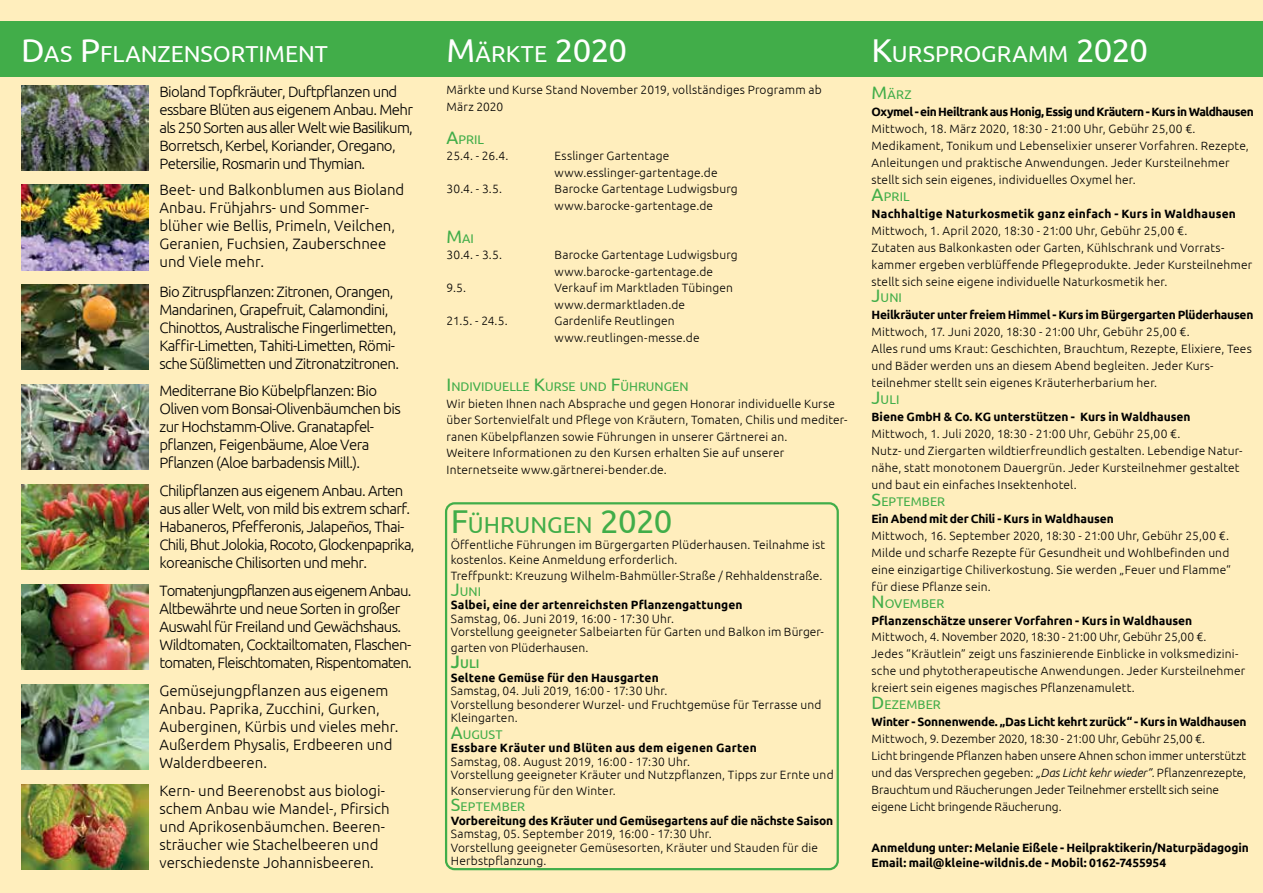
<style>
.page{position:relative;width:1263px;height:893px;background:#ffeebd}
.page>*{position:absolute;margin:0;border:0;box-sizing:border-box;transform-origin:0 0}
.t1{font:33px "Ubuntu";color:#fff}
.t2{font:23.1px "Ubuntu";letter-spacing:.005em;color:#fff}
.t3{font:23.1px "Ubuntu";color:#41ad49}
.t4{font:300 15px/18px "Ubuntu";letter-spacing:-.04em;color:#000}
.t5{font:300 15px/18px "Ubuntu";color:#000}
.t6{font:12.6px "Ubuntu";color:#41ad49}
.t7{font:500 12.6px "Ubuntu";color:#41ad49}
.t8{font:300 12px/17px "Ubuntu";letter-spacing:.015em;color:#000}
.t9{font:700 12px/15px "Ubuntu";letter-spacing:-.005em;color:#000}
.t10{font:300 12px/17px "Ubuntu";letter-spacing:-.005em;color:#000}
.t11{font:700 12px "Ubuntu";letter-spacing:.02em;color:#000}
.t12{font:700 12px "Ubuntu";letter-spacing:-.04em;color:#000}
.s1{font-size:33px}
.s2{font-size:23.1px}
.s3{font-size:18px}
.s4{font-style:italic}
</style>
<div class="page">
<div style="left:445px;top:502px;width:394px;height:368px;border:2px solid #41ad49;border-radius:9px"></div>
<div style="left:0;top:21px;width:1263px;height:56px;background:#41ad49"></div>
<img style="left:21px;top:85px;width:128px;height:85px">
<img style="left:21px;top:185px;width:128px;height:85px">
<img style="left:21px;top:285px;width:128px;height:85px">
<img style="left:21px;top:385px;width:128px;height:85px">
<img style="left:21px;top:485px;width:128px;height:85px">
<img style="left:21px;top:585px;width:128px;height:85px">
<img style="left:21px;top:685px;width:128px;height:85px">
<img style="left:21px;top:784px;width:128px;height:86px">
<h2 class="t2" style="left:21px;top:40px;width:308px"><span class="s1">D</span>AS <span class="s1">P</span>FLANZENSORTIMENT</h2>
<p class="t4" style="left:159px;top:82px;width:255px">Bioland Topfkräuter, Duftpflanzen und essbare Blüten aus eigenem Anbau. Mehr als 250 Sorten aus aller Welt wie Basilikum, Borretsch, Kerbel, Koriander, Oregano, Petersilie, Rosmarin und Thymian.</p>
<p class="t5" style="left:159px;top:180px;width:246px">Beet- und Balkonblumen aus Bioland<br>Anbau. Frühjahrs- und Sommer&shy;blüher wie Bellis, Primeln, Veilchen,<br>Geranien, Fuchsien, Zauberschnee und Viele mehr.</p>
<p class="t4" style="left:159px;top:283px;width:241px">Bio Zitruspflanzen: Zitronen, Orangen, Mandarinen, Grapefruit, Calamondini, Chinottos, Australische Fingerlimetten, Kaffir-Limetten, Tahiti-Limetten, Römi&shy;sche Süßlimetten und Zitronatzitronen.</p>
<p class="t4" style="left:159px;top:382px;width:243px">Mediterrane Bio Kübelpflanzen: Bio Oliven vom Bonsai-Olivenbäumchen bis zur Hochstamm-Olive. Granatapfel&shy;pflanzen, Feigenbäume, Aloe Vera Pflanzen (Aloe barbadensis Mill.).</p>
<p class="t4" style="left:159px;top:482px;width:257px">Chilipflanzen aus eigenem Anbau. Arten aus aller Welt, von mild bis extrem scharf.<br>Habaneros, Pfefferonis, Jalapeños, Thai-Chili, Bhut Jolokia, Rocoto, Glockenpaprika, koreanische Chilisorten und mehr.</p>
<p class="t4" style="left:159px;top:582px;width:254px">Tomatenjungpflanzen aus eigenem Anbau.<br>Altbewährte und neue Sorten in großer Auswahl für Freiland und Gewächshaus.<br>Wildtomaten, Cocktailtomaten, Flaschen&shy;tomaten, Fleischtomaten, Rispentomaten.</p>
<p class="t5" style="left:159px;top:681px;width:240px">Gemüsejungpflanzen aus eigenem<br>Anbau. Paprika, Zucchini, Gurken,<br>Auberginen, Kürbis und vieles mehr.<br>Außerdem Physalis, Erdbeeren und<br>Walderdbeeren.</p>
<p class="t5" style="left:159px;top:781px;width:232px">Kern- und Beerenobst aus biologi&shy;schem Anbau wie Mandel-, Pfirsich und Aprikosenbäumchen. Beeren&shy;sträucher wie Stachelbeeren und verschiedenste Johannisbeeren.</p>
<h1 class="t1" style="left:446px;top:30px;width:182px">M<span class="s2">ÄRKTE</span> 2020</h1>
<h2 class="t2" style="left:871px;top:40px;width:278px"><span class="s1">K</span>URSPROGRAMM <span class="s1">2020</span></h2>
<p class="t8" style="left:446px;top:82px;width:377px;line-height:16.5px">Märkte und Kurse Stand November 2019, vollständiges Programm ab<br>März 2020</p>
<p class="t6" style="left:446px;top:132px;width:38px"><span class="s3">A</span>PRIL</p>
<p class="t8" style="left:446px;top:147px;width:63px">25.4. - 26.4.</p>
<p class="t8" style="left:554px;top:148px;width:165px;line-height:16.5px">Esslinger Gartentage www.esslinger-gartentage.de</p>
<p class="t8" style="left:446px;top:180px;width:57px">30.4. - 3.5.</p>
<p class="t8" style="left:554px;top:181px;width:185px;line-height:16.5px">Barocke Gartentage Ludwigsburg www.barocke-gartentage.de</p>
<p class="t6" style="left:446px;top:231px;width:29px"><span class="s3">M</span>AI</p>
<p class="t8" style="left:446px;top:246px;width:57px">30.4. - 3.5.</p>
<p class="t8" style="left:554px;top:247px;width:185px;line-height:16.5px">Barocke Gartentage Ludwigsburg www.barocke-gartentage.de</p>
<p class="t8" style="left:446px;top:279px;width:21px">9.5.</p>
<p class="t8" style="left:554px;top:280px;width:180px;line-height:16.5px">Verkauf im Marktladen Tübingen www.dermarktladen.de</p>
<p class="t8" style="left:446px;top:312px;width:63px">21.5. - 24.5.</p>
<p class="t8" style="left:554px;top:313px;width:147px;line-height:16.5px">Gardenlife Reutlingen www.reutlingen-messe.de</p>
<p class="t6" style="left:446px;top:379px;width:244px"><span class="s3">I</span> NDIVIDUELLE <span class="s3">K</span>URSE UND <span class="s3">F</span>ÜHRUNGEN</p>
<p class="t8" style="left:446px;top:395px;width:402px;line-height:16.5px">Wir bieten Ihnen nach Absprache und gegen Honorar individuelle Kurse über Sortenvielfalt und Pflege von Kräutern, Tomaten, Chilis und mediter&shy;ranen Kübelpflanzen sowie Führungen in unserer Gärtnerei an.<br>Weitere Informationen zu den Kursen erhalten Sie auf unserer Internetseite www.gärtnerei-bender.de.</p>
<p class="t6" style="left:871px;top:87px;width:42px"><span class="s3">M</span>ÄRZ</p>
<p class="t12" style="left:871px;top:104px;width:384px">Oxymel - ein Heiltrank aus Honig, Essig und Kräutern - Kurs in Waldhausen</p>
<p class="t8" style="left:871px;top:120px;width:379px">Mittwoch, 18. März 2020, 18:30 - 21:00 Uhr, Gebühr 25,00 €.<br>Medikament, Tonikum und Lebenselixier unserer Vorfahren. Rezepte, Anleitungen und praktische Anwendungen. Jeder Kursteilnehmer stellt sich sein eigenes, individuelles Oxymel her.</p>
<p class="t6" style="left:871px;top:189px;width:38px"><span class="s3">A</span>PRIL</p>
<p class="t11" style="left:871px;top:206px;width:366px">Nachhaltige Naturkosmetik ganz einfach - Kurs in Waldhausen</p>
<p class="t8" style="left:871px;top:222px;width:382px">Mittwoch, 1. April 2020, 18:30 - 21:00 Uhr, Gebühr 25,00 €.<br>Zutaten aus Balkonkasten oder Garten, Kühlschrank und Vorrats&shy;kammer ergeben verblüffende Pflegeprodukte. Jeder Kursteilnehmer stellt sich seine eigene individuelle Naturkosmetik her.</p>
<p class="t6" style="left:871px;top:290px;width:32px"><span class="s3">J</span>UNI</p>
<p class="t9" style="left:871px;top:307px;width:383px">Heilkräuter unter freiem Himmel - Kurs im Bürgergarten Plüderhausen</p>
<p class="t8" style="left:871px;top:323px;width:382px">Mittwoch, 17. Juni 2020, 18:30 - 21:00 Uhr, Gebühr 25,00 €.<br>Alles rund ums Kraut: Geschichten, Brauchtum, Rezepte, Elixiere, Tees und Bäder werden uns an diesem Abend begleiten. Jeder Kurs&shy;teilnehmer stellt sein eigenes Kräuterherbarium her.</p>
<p class="t6" style="left:871px;top:392px;width:29px"><span class="s3">J</span>ULI</p>
<p class="t9" style="left:871px;top:409px;width:321px">Biene GmbH &amp; Co. KG unterstützen - Kurs in Waldhausen</p>
<p class="t8" style="left:871px;top:425px;width:372px">Mittwoch, 1. Juli 2020, 18:30 - 21:00 Uhr, Gebühr 25,00 €.<br>Nutz- und Ziergarten wildtierfreundlich gestalten. Lebendige Natur&shy;nähe, statt monotonem Dauergrün. Jeder Kursteilnehmer gestaltet und baut ein einfaches Insektenhotel.</p>
<p class="t6" style="left:871px;top:494px;width:75px"><span class="s3">S</span>EPTEMBER</p>
<p class="t9" style="left:871px;top:511px;width:244px">Ein Abend mit der Chili - Kurs in Waldhausen</p>
<p class="t8" style="left:871px;top:527px;width:361px">Mittwoch, 16. September 2020, 18:30 - 21:00 Uhr, Gebühr 25,00 €.<br>Milde und scharfe Rezepte für Gesundheit und Wohlbefinden und eine einzigartige Chiliverkostung. Sie werden „Feuer und Flamme“ für diese Pflanze sein.</p>
<p class="t6" style="left:871px;top:595px;width:74px"><span class="s3">N</span> OVEMBER</p>
<p class="t9" style="left:871px;top:613px;width:322px">Pflanzenschätze unserer Vorfahren - Kurs in Waldhausen</p>
<p class="t8" style="left:871px;top:628px;width:375px">Mittwoch, 4. November 2020, 18:30 - 21:00 Uhr, Gebühr 25,00 €.<br>Jedes “Kräutlein” zeigt uns faszinierende Einblicke in volksmedizini&shy;sche und phytotherapeutische Anwendungen. Jeder Kursteilnehmer kreiert sein eigenes magisches Pflanzenamulett.</p>
<p class="t6" style="left:871px;top:697px;width:71px"><span class="s3">D</span>EZEMBER</p>
<p class="t9" style="left:871px;top:714px;width:376px">Winter - Sonnenwende. „Das Licht kehrt zurück“ - Kurs in Waldhausen</p>
<p class="t10" style="left:871px;top:730px;width:376px">Mittwoch, 9. Dezember 2020, 18:30 - 21:00 Uhr, Gebühr 25,00 €.<br>Licht bringende Pflanzen haben unsere Ahnen schon immer unterstützt und das Versprechen gegeben: <span class="s4">„Das Licht kehr wieder”</span>. Pflanzenrezepte, Brauchtum und Räucherungen Jeder Teilnehmer erstellt sich seine eigene Licht bringende Räucherung.</p>
<p class="t9" style="left:871px;top:839px;width:379px">Anmeldung unter: Melanie Eißele - Heilpraktikerin/Naturpädagogin<br>Email: mail@kleine-wildnis.de - Mobil: 0162-7455954</p>
<h2 class="t3" style="left:451px;top:510px;width:223px"><span class="s1">F</span>ÜHRUNGEN <span class="s1">2020</span></h2>
<p class="t8" style="left:451px;top:538px;width:376px;line-height:14.4px">Öffentliche Führungen im Bürgergarten Plüderhausen. Teilnahme ist kostenlos. Keine Anmeldung erforderlich.</p>
<p class="t8" style="left:451px;top:567px;width:373px">Treffpunkt: Kreuzung Wilhelm-Bahmüller-Straße / Rehhaldenstraße.</p>
<p class="t6" style="left:451px;top:584px;width:32px"><span class="s3">J</span>UNI</p>
<p class="t9" style="left:451px;top:597px;width:293px">Salbei, eine der artenreichsten Pflanzengattungen</p>
<p class="t8" style="left:451px;top:611px;width:375px;line-height:13.5px">Samstag, 06. Juni 2019, 16:00 - 17:30 Uhr.<br>Vorstellung geeigneter Salbeiarten für Garten und Balkon im Bürger-</p>
<p class="t8" style="left:451px;top:639px;width:139px">garten von Plüderhausen.</p>
<p class="t7" style="left:451px;top:656px;width:30px"><span class="s3">J</span>uli</p>
<p class="t9" style="left:451px;top:670px;width:210px">Seltene Gemüse für den Hausgarten</p>
<p class="t8" style="left:451px;top:684px;width:372px;line-height:13.5px">Samstag, 04. Juli 2019, 16:00 - 17:30 Uhr.<br>Vorstellung besonderer Wurzel- und Fruchtgemüse für Terrasse und<br>Kleingarten.</p>
<p class="t6" style="left:451px;top:726px;width:53px"><span class="s3">A</span>UGUST</p>
<p class="t11" style="left:451px;top:740px;width:308px">Essbare Kräuter und Blüten aus dem eigenen Garten</p>
<p class="t8" style="left:451px;top:754px;width:384px;line-height:13.5px">Samstag, 08. August 2019, 16:00 - 17:30 Uhr.<br>Vorstellung geeigneter Kräuter und Nutzpflanzen, Tipps zur Ernte und</p>
<p class="t8" style="left:451px;top:782px;width:167px">Konservierung für den Winter.</p>
<p class="t6" style="left:451px;top:799px;width:76px"><span class="s3">S</span>EPTEMBER</p>
<p class="t9" style="left:451px;top:813px;width:384px">Vorbereitung des Kräuter und Gemüsegartens auf die nächste Saison</p>
<p class="t8" style="left:451px;top:827px;width:369px;line-height:13.5px">Samstag, 05. September 2019, 16:00 - 17:30 Uhr.<br>Vorstellung geeigneter Gemüsesorten, Kräuter und Stauden für die<br>Herbstpflanzung.</p>
</div>
